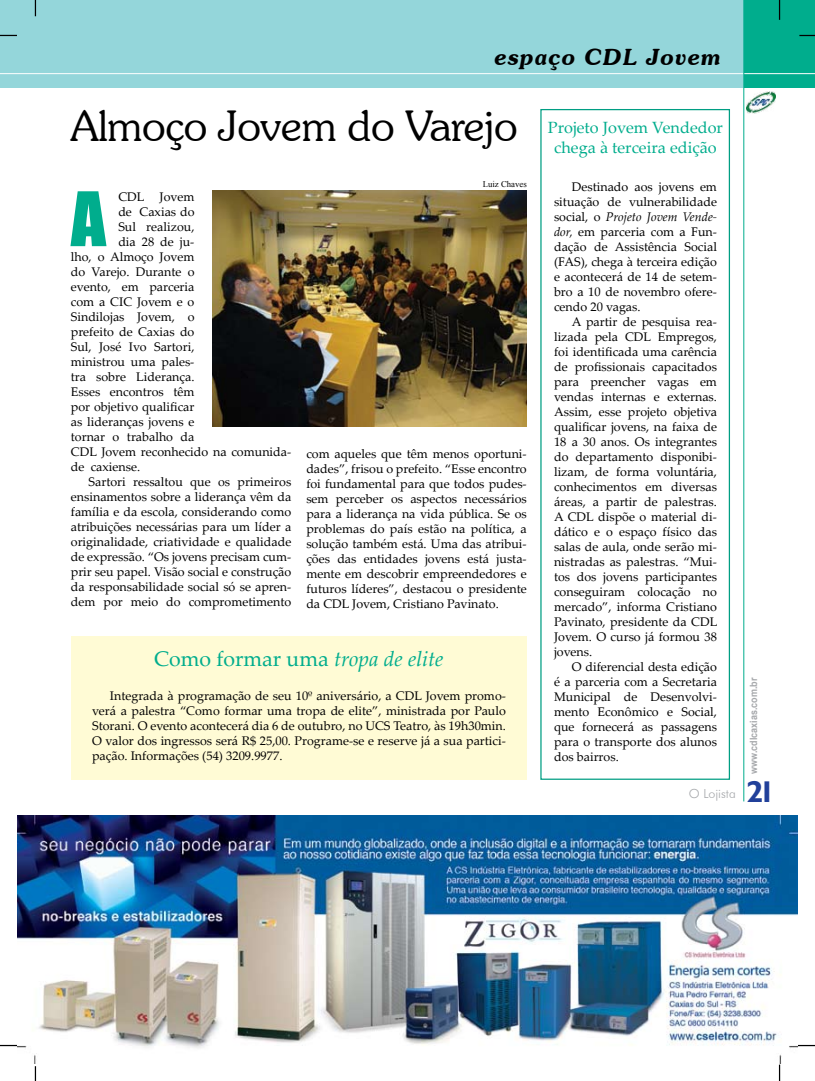
<style>
.page{position:relative;width:815px;height:1081px;background:#fff}
.page>*{position:absolute;margin:0;border:0;box-sizing:border-box;transform-origin:0 0}
.t1{font:69.38px "Impact";color:#00ad8d}
.t2{font:300 42.5px "Souvenir IT Cby BT";letter-spacing:-.01em;color:#000}
.t3{font:700 30px "Humanist 521 BT";color:#21409a}
.t4{font:italic 600 22.5px "Souvenir IT Cby BT";letter-spacing:.05em;color:#000}
.t5{font:21.25px "Palatino Linotype";color:#00ad8d}
.t6{font:16.25px/19.5px "Palatino Linotype";color:#00ad8d;text-align:center}
.t7{font:12.5px/15px "Palatino Linotype";color:#000;text-align:justify}
.t8{font:italic 12.5px "Palatino Linotype";color:#000}
.t9{font:300 12.5px "Futura BT";color:#a7a9ac}
.t10{font:700 10px "Arial";color:#a7a9ac;scale:.9 1}
.t11{font:8.75px "Times New Roman";color:#000}
.s1{font-style:italic}
.s2{font-style:normal}
</style>
<div class="page">
<div style="left:71px;top:636px;width:456px;height:143px;background:#fffbd5"></div>
<div style="left:0;top:0;width:815px;height:88px;background:#94d6da"></div>
<div style="left:744px;top:0;width:71px;height:88px;background:#00ad8d"></div>
<svg style="left:779px;top:0;width:1px;height:20px"></svg>
<svg style="left:35px;top:0;width:1px;height:16px"></svg>
<svg style="left:799px;top:35px;width:16px;height:1px"></svg>
<svg style="left:0;top:35px;width:17px;height:1px"></svg>
<svg style="left:35px;top:1066px;width:1px;height:15px"></svg>
<svg style="left:0;top:1045px;width:17px;height:1px"></svg>
<svg style="left:779px;top:1064px;width:1px;height:17px"></svg>
<svg style="left:798px;top:1045px;width:17px;height:1px"></svg>
<hr style="left:0;top:73px;width:815px;height:1px;background:#fff">
<hr style="left:743px;top:0;width:1px;height:801px;background:#00ad8d">
<img style="left:746px;top:91px;width:30px;height:23px">
<img style="left:212px;top:191px;width:315px;height:235px">
<div style="left:540px;top:109px;width:190px;height:671px;border:1px solid #009e83"></div>
<img style="left:18px;top:815px;width:779px;height:248px">
<p class="t4" style="left:494px;top:43px;width:228px">espaço CDL Jovem</p>
<p class="t2" style="left:71px;top:100px;width:448px">Almoço Jovem do Varejo</p>
<p class="t6" style="left:548px;top:117px;width:177px">Projeto Jovem Vendedor chega à terceira edição</p>
<p class="t1" style="left:71px;top:165px;width:37px">A</p>
<p class="t7" style="left:118px;top:189px;width:78px">CDL Jovem</p>
<p class="t7" style="left:118px;top:204px;width:78px">de Caxias do</p>
<p class="t7" style="left:118px;top:219px;width:78px">Sul realizou,</p>
<p class="t7" style="left:118px;top:234px;width:78px">dia 28 de ju-</p>
<p class="t7" style="left:71px;top:249px;width:125px">lho, o Almoço Jovem</p>
<p class="t7" style="left:71px;top:264px;width:125px">do Varejo. Durante o</p>
<p class="t7" style="left:71px;top:279px;width:125px">evento, em parceria</p>
<p class="t7" style="left:71px;top:294px;width:125px">com a CIC Jovem e o</p>
<p class="t7" style="left:71px;top:309px;width:125px">Sindilojas Jovem, o</p>
<p class="t7" style="left:71px;top:324px;width:125px">prefeito de Caxias do</p>
<p class="t7" style="left:71px;top:339px;width:125px">Sul, José Ivo Sartori,</p>
<p class="t7" style="left:71px;top:354px;width:125px">ministrou uma pales-</p>
<p class="t7" style="left:71px;top:369px;width:125px">tra sobre Liderança.</p>
<p class="t7" style="left:71px;top:384px;width:125px">Esses encontros têm</p>
<p class="t7" style="left:71px;top:399px;width:125px">por objetivo qualificar</p>
<p class="t7" style="left:71px;top:414px;width:125px">as lideranças jovens e</p>
<p class="t7" style="left:71px;top:429px;width:125px">tornar o trabalho da</p>
<p class="t7" style="left:71px;top:444px;width:222px">CDL Jovem reconhecido na comunida-</p>
<p class="t7" style="left:71px;top:459px;width:71px">de caxiense.</p>
<p class="t7" style="left:89px;top:474px;width:204px">Sartori ressaltou que os primeiros</p>
<p class="t7" style="left:71px;top:489px;width:222px">ensinamentos sobre a liderança vêm da</p>
<p class="t7" style="left:71px;top:504px;width:222px">família e da escola, considerando como</p>
<p class="t7" style="left:71px;top:519px;width:222px">atribuições necessárias para um líder a</p>
<p class="t7" style="left:71px;top:534px;width:222px">originalidade, criatividade e qualidade</p>
<p class="t7" style="left:71px;top:549px;width:222px">de expressão. “Os jovens precisam cum-</p>
<p class="t7" style="left:71px;top:564px;width:222px">prir seu papel. Visão social e construção</p>
<p class="t7" style="left:71px;top:579px;width:222px">da responsabilidade social só se apren-</p>
<p class="t7" style="left:71px;top:594px;width:222px">dem por meio do comprometimento</p>
<p class="t11" style="left:483px;top:178px;width:45px">Luiz Chaves</p>
<p class="t7" style="left:306px;top:445px;width:222px">com aqueles que têm menos oportuni&shy;dades”, frisou o prefeito. “Esse encontro foi fundamental para que todos pudes&shy;sem perceber os aspectos necessários para a liderança na vida pública. Se os problemas do país estão na política, a solução também está. Uma das atribui&shy;ções das entidades jovens está justa&shy;mente em descobrir empreendedores e futuros líderes”, destacou o presidente da CDL Jovem, Cristiano Pavinato.</p>
<p class="t5" style="left:154px;top:643px;width:291px">Como formar uma <span class="s1">tropa de elite</span></p>
<p class="t7" style="left:92px;top:687px;width:415px;text-indent:18px">Integrada à programação de seu 10º aniversário, a CDL Jovem promo&shy;verá a palestra “Como formar uma tropa de elite”, ministrada por Paulo Storani. O evento acontecerá dia 6 de outubro, no UCS Teatro, às 19h30min.<br>O valor dos ingressos será R$ 25,00. Programe-se e reserve já a sua partici&shy;pação. Informações (54) 3209.9977.</p>
<p class="t7" style="left:572px;top:178px;width:147px">Destinado aos jovens em</p>
<p class="t7" style="left:554px;top:193px;width:165px">situação de vulnerabilidade</p>
<p class="t8" style="left:554px;top:208px;width:164px"><span class="s2">social, o</span> Projeto Jovem Vende-</p>
<p class="t7" style="left:554px;top:223px;width:164px"><span class="s1">dor,</span> em parceria com a Fun-</p>
<p class="t7" style="left:554px;top:238px;width:164px">dação de Assistência Social</p>
<p class="t7" style="left:554px;top:253px;width:164px">(FAS), chega à terceira edição</p>
<p class="t7" style="left:554px;top:268px;width:164px">e acontecerá de 14 de setem-</p>
<p class="t7" style="left:554px;top:283px;width:164px">bro a 10 de novembro ofere-</p>
<p class="t7" style="left:554px;top:298px;width:88px">cendo 20 vagas.</p>
<p class="t7" style="left:572px;top:313px;width:147px">A partir de pesquisa rea-</p>
<p class="t7" style="left:554px;top:328px;width:165px">lizada pela CDL Empregos,</p>
<p class="t7" style="left:554px;top:343px;width:164px">foi identificada uma carência</p>
<p class="t7" style="left:554px;top:358px;width:165px">de profissionais capacitados</p>
<p class="t7" style="left:554px;top:373px;width:164px">para preencher vagas em</p>
<p class="t7" style="left:554px;top:388px;width:164px">vendas internas e externas.</p>
<p class="t7" style="left:554px;top:403px;width:164px">Assim, esse projeto objetiva</p>
<p class="t7" style="left:554px;top:418px;width:165px">qualificar jovens, na faixa de</p>
<p class="t7" style="left:554px;top:433px;width:164px">18 a 30 anos. Os integrantes</p>
<p class="t7" style="left:554px;top:448px;width:164px">do departamento disponibi-</p>
<p class="t7" style="left:554px;top:463px;width:165px">lizam, de forma voluntária,</p>
<p class="t7" style="left:554px;top:478px;width:165px">conhecimentos em diversas</p>
<p class="t7" style="left:554px;top:493px;width:165px">áreas, a partir de palestras.</p>
<p class="t7" style="left:554px;top:508px;width:164px">A CDL dispõe o material di-</p>
<p class="t7" style="left:554px;top:523px;width:165px">dático e o espaço físico das</p>
<p class="t7" style="left:554px;top:538px;width:164px">salas de aula, onde serão mi-</p>
<p class="t7" style="left:554px;top:553px;width:164px">nistradas as palestras. “Mui-</p>
<p class="t7" style="left:554px;top:568px;width:165px">tos dos jovens participantes</p>
<p class="t7" style="left:554px;top:583px;width:164px">conseguiram colocação no</p>
<p class="t7" style="left:554px;top:598px;width:164px">mercado”, informa Cristiano</p>
<p class="t7" style="left:554px;top:613px;width:165px">Pavinato, presidente da CDL</p>
<p class="t7" style="left:554px;top:628px;width:164px">Jovem. O curso já formou 38</p>
<p class="t7" style="left:554px;top:643px;width:40px">jovens.</p>
<p class="t7" style="left:572px;top:658px;width:147px">O diferencial desta edição</p>
<p class="t7" style="left:554px;top:673px;width:165px">é a parceria com a Secretaria</p>
<p class="t7" style="left:554px;top:688px;width:164px">Municipal de Desenvolvi-</p>
<p class="t7" style="left:554px;top:703px;width:165px">mento Econômico e Social,</p>
<p class="t7" style="left:554px;top:718px;width:164px">que fornecerá as passagens</p>
<p class="t7" style="left:554px;top:733px;width:164px">para o transporte dos alunos</p>
<p class="t7" style="left:554px;top:748px;width:66px">dos bairros.</p>
<p class="t9" style="left:689px;top:786px;width:48px">O Lojista</p>
<p class="t10" style="left:747px;top:774px;width:109px;rotate:-90deg">www.cdlcaxias.com.br</p>
<p class="t3" style="left:747px;top:773px;width:30px">21</p>
</div>
